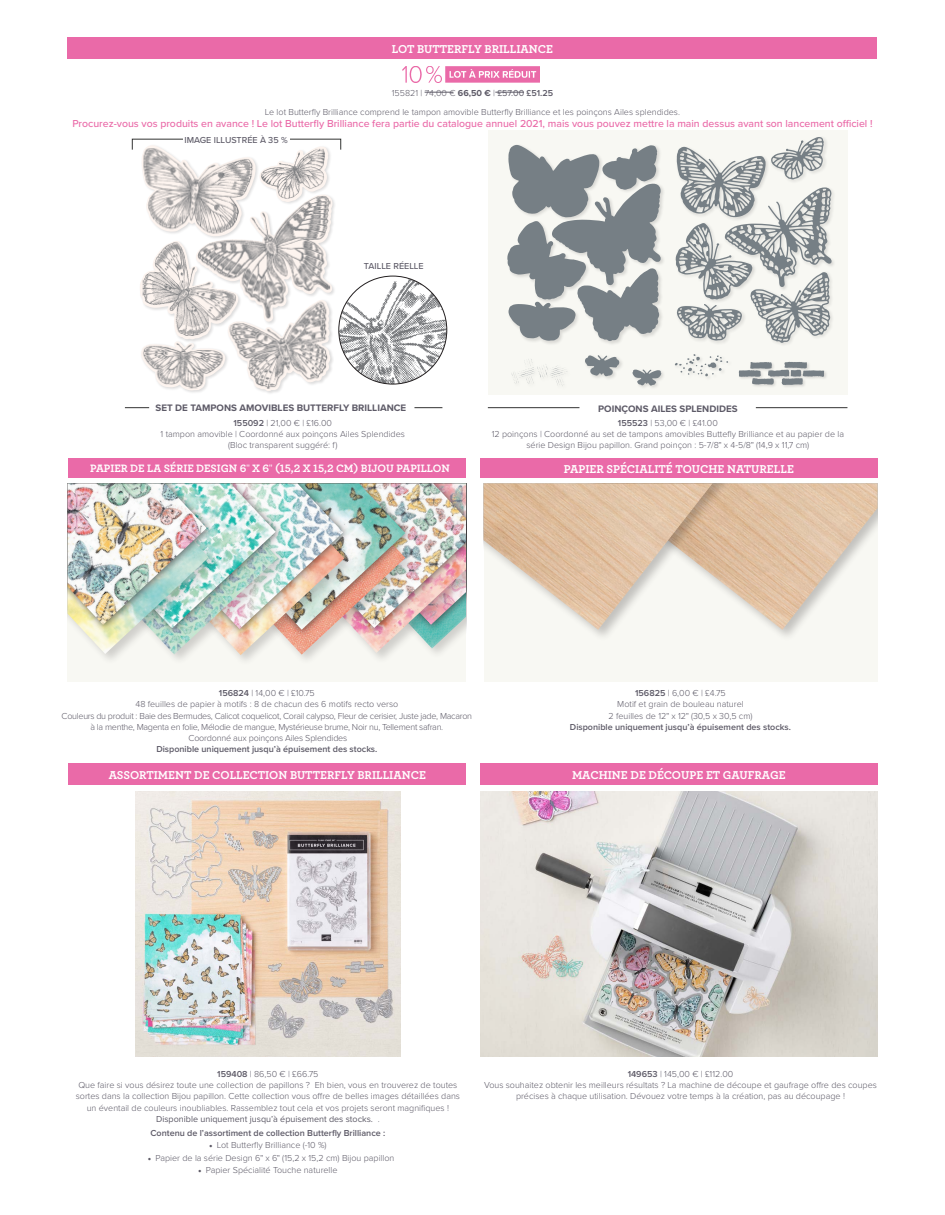
<style>
.page{position:relative;width:945px;height:1215px;background:#fff}
.page>*{position:absolute;margin:0;border:0;box-sizing:border-box;transform-origin:0 0}
.t1{font:700 12px "Archer";color:#fff}
.t2{font:700 11.25px "Archer";color:#fff}
.t3{font:500 10.5px "Proxima Nova";color:#ea6aa8}
.t4{font:700 9.75px "Proxima Nova";color:#5d5a67}
.t5{font:300 9px/11.2px "Proxima Nova";color:#5d5a67;text-align:center}
.t6{font:300 9px/11.2px "Proxima Nova";letter-spacing:-.03em;color:#5d5a67;text-align:center}
.t7{font:600 9px "Proxima Nova";color:#5d5a67}
.t8{font:9px "Proxima Nova";color:#5d5a67}
.t9{font:300 9px "Proxima Nova";letter-spacing:-.02em;color:#5d5a67}
.t10{font:500 9px "Proxima Nova";color:#5d5a67}
.s1{font-weight:700}
.s2{font-weight:400}
.s3{font-weight:600}
.s4{font-family:"Archer";font-weight:400}
.s5{font-weight:300}
.s6{font-family:"Minion Pro";font-weight:400}
</style>
<div class="page">
<img style="left:135px;top:792px;width:266px;height:265px">
<div style="left:488px;top:130px;width:360px;height:264px;background:#f8f8f3"></div>
<div style="left:68px;top:483px;width:398px;height:199px;background:#f8f8f3"></div>
<img style="left:418px;top:636px;width:40px;height:17px">
<img style="left:417px;top:483px;width:49px;height:145px">
<div style="left:203px;top:483px;width:214px;height:183px;background:#231f20;opacity:.19"></div>
<img style="left:356px;top:637px;width:49px;height:18px">
<div style="left:199px;top:483px;width:214px;height:154px;background:#231f20;opacity:.63"></div>
<img style="left:356px;top:483px;width:49px;height:147px">
<div style="left:142px;top:483px;width:214px;height:184px;background:#231f20;opacity:.19"></div>
<img style="left:289px;top:637px;width:55px;height:18px">
<div style="left:137px;top:483px;width:214px;height:154px;background:#231f20;opacity:.63"></div>
<img style="left:289px;top:483px;width:54px;height:146px">
<div style="left:76px;top:483px;width:213px;height:183px;background:#231f20;opacity:.19"></div>
<img style="left:220px;top:636px;width:58px;height:18px">
<div style="left:70px;top:483px;width:213px;height:153px;background:#231f20;opacity:.63"></div>
<img style="left:220px;top:483px;width:56px;height:145px">
<div style="left:68px;top:483px;width:152px;height:182px;background:#231f20;opacity:.19"></div>
<img style="left:68px;top:633px;width:141px;height:21px">
<div style="left:68px;top:483px;width:146px;height:150px;background:#231f20;opacity:.63"></div>
<img style="left:68px;top:483px;width:139px;height:142px">
<div style="left:484px;top:483px;width:394px;height:199px;background:#f8f8f3"></div>
<div style="left:573px;top:483px;width:305px;height:159px;background:#231f20;opacity:.25"></div>
<img style="left:772px;top:483px;width:106px;height:147px">
<div style="left:484px;top:483px;width:288px;height:159px;background:#231f20;opacity:.25"></div>
<img style="left:484px;top:483px;width:229px;height:147px">
<div style="left:68px;top:37px;width:809px;height:21px;background:#ea6aa8"></div>
<div style="left:69px;top:458px;width:397px;height:20px;background:#ea6aa8"></div>
<div style="left:69px;top:763px;width:397px;height:22px;background:#ea6aa8"></div>
<div style="left:480px;top:458px;width:397px;height:20px;background:#ea6aa8"></div>
<div style="left:480px;top:763px;width:397px;height:22px;background:#ea6aa8"></div>
<div style="left:139px;top:144px;width:197px;height:199px;background:#231f20;opacity:.15"></div>
<div style="left:227px;top:299px;width:107px;height:96px;background:#231f20;opacity:.15"></div>
<div style="left:140px;top:340px;width:89px;height:54px;background:#231f20;opacity:.15"></div>
<svg style="left:140px;top:145px;width:192px;height:246px"></svg>
<img style="left:142px;top:148px;width:189px;height:241px">
<svg style="left:335px;top:272px;width:115px;height:116px"></svg>
<img style="left:339px;top:276px;width:108px;height:108px;border-radius:54px">
<div style="left:506px;top:144px;width:159px;height:202px;background:#231f20;opacity:.15"></div>
<svg style="left:507px;top:145px;width:154px;height:196px"></svg>
<svg style="left:675px;top:354px;width:53px;height:22px"></svg>
<svg style="left:511px;top:359px;width:56px;height:27px"></svg>
<div style="left:631px;top:368px;width:34px;height:22px;background:#231f20;opacity:.15"></div>
<svg style="left:632px;top:369px;width:29px;height:17px"></svg>
<div style="left:584px;top:354px;width:40px;height:27px;background:#231f20;opacity:.15"></div>
<svg style="left:584px;top:355px;width:36px;height:22px"></svg>
<svg style="left:676px;top:137px;width:156px;height:206px"></svg>
<svg style="left:414px;top:407px;width:28px;height:1px"></svg>
<hr style="left:488px;top:407px;width:91px;height:1px;background:#333">
<hr style="left:756px;top:407px;width:91px;height:1px;background:#333">
<svg style="left:125px;top:407px;width:24px;height:1px"></svg>
<svg style="left:425px;top:92px;width:28px;height:1px"></svg>
<img style="left:480px;top:792px;width:397px;height:265px">
<div style="left:738px;top:361px;width:90px;height:28px;background:#231f20;opacity:.15"></div>
<svg style="left:739px;top:362px;width:85px;height:23px"></svg>
<img style="left:402px;top:66px;width:138px;height:16px">
<svg style="left:495px;top:92px;width:29px;height:1px"></svg>
<p class="t1" style="left:392px;top:39px;width:163px">LOT BUTTERFLY BRILLIANCE</p>
<p class="t5" style="left:392px;top:87px;width:163px">155821 | 74,00 € <span class="s1">66,50 €</span> | <span class="s2">£57.00</span> <span class="s3">£51.25</span></p>
<p class="t5" style="left:265px;top:106px;width:417px">Le lot Butterfly Brilliance comprend le tampon amovible Butterfly Brilliance et les poinçons Ailes splendides.</p>
<p class="t3" style="left:72px;top:115px;width:802px">Procurez-vous vos produits en avance ! Le lot Butterfly Brilliance fera partie du catalogue annuel 2021, mais vous pouvez mettre la main dessus avant son lancement officiel !</p>
<p class="t10" style="left:185px;top:133px;width:105px">IMAGE ILLUSTRÉE À 35 %</p>
<p class="t10" style="left:364px;top:259px;width:61px">TAILLE RÉELLE</p>
<p class="t4" style="left:156px;top:401px;width:252px">SET DE TAMPONS AMOVIBLES BUTTERFLY BRILLIANCE</p>
<p class="t4" style="left:598px;top:401px;width:141px">POINÇONS AILES SPLENDIDES</p>
<p class="t5" style="left:234px;top:417px;width:100px"><span class="s3">155092</span> | 21,00 € | £16.00</p>
<p class="t5" style="left:161px;top:428px;width:246px">1 tampon amovible | Coordonné aux poinçons Ailes Splendides</p>
<p class="t5" style="left:228px;top:439px;width:111px">(Bloc transparent suggéré: f)</p>
<p class="t5" style="left:618px;top:417px;width:101px"><span class="s3">155523</span> | 53,00 € | £41.00</p>
<p class="t5" style="left:492px;top:428px;width:354px">12 poinçons | Coordonné au set de tampons amovibles Buttefly Brilliance et au papier de la série Design Bijou papillon. Grand poinçon : 5-7/8<span class="s4">"</span> x 4-5/8<span class="s4">"</span> (14,9 x 11,7 cm)</p>
<p class="t2" style="left:90px;top:459px;width:361px">PAPIER DE LA SÉRIE DESIGN 6<span class="s2">"</span> X 6<span class="s2">"</span> (15,2 X 15,2 CM) BIJOU PAPILLON</p>
<p class="t1" style="left:564px;top:459px;width:232px">PAPIER SPÉCIALITÉ TOUCHE NATURELLE</p>
<p class="t5" style="left:219px;top:687px;width:97px"><span class="s3">156824</span> | 14,00 € | £10.75</p>
<p class="t5" style="left:136px;top:698px;width:264px">48 feuilles de papier à motifs : 8 de chacun des 6 motifs recto verso</p>
<p class="t6" style="left:62px;top:710px;width:412px">Couleurs du produit : Baie des Bermudes, Calicot coquelicot, Corail calypso, Fleur de cerisier, Juste jade, Macaron à la menthe, Magenta en folie, Mélodie de mangue, Mystérieuse brume, Noir nu, Tellement safran.</p>
<p class="t9" style="left:189px;top:731px;width:160px">Coordonné aux poinçons Ailes Splendides</p>
<p class="t7" style="left:156px;top:743px;width:223px">Disponible uniquement jusqu’à épuisement des stocks.</p>
<p class="t5" style="left:635px;top:687px;width:92px"><span class="s3">156825</span> | 6,00 € | £4.75</p>
<p class="t5" style="left:617px;top:698px;width:128px">Motif et grain de bouleau naturel</p>
<p class="t5" style="left:609px;top:710px;width:145px">2 feuilles de 12<span class="s4">"</span> x 12<span class="s4">"</span> (30,5 x 30,5 cm)</p>
<p class="t7" style="left:570px;top:720px;width:223px">Disponible uniquement jusqu’à épuisement des stocks.</p>
<p class="t1" style="left:109px;top:766px;width:319px">ASSORTIMENT DE COLLECTION BUTTERFLY BRILLIANCE</p>
<p class="t1" style="left:572px;top:766px;width:215px">MACHINE DE DÉCOUPE ET GAUFRAGE</p>
<p class="t5" style="left:217px;top:1068px;width:103px"><span class="s3">159408</span> | 86,50 € | £66.75</p>
<p class="t5" style="left:76px;top:1079px;width:386px">Que faire si vous désirez toute une collection de papillons ? Eh bien, vous en trouverez de toutes sortes dans la collection Bijou papillon. Cette collection vous offre de belles images détaillées dans un éventail de couleurs inoubliables. Rassemblez tout cela et vos projets seront magnifiques !</p>
<p class="t8" style="left:156px;top:1112px;width:225px">Disponible uniquement jusqu’à épuisement des stocks. <span class="s5">.</span></p>
<p class="t7" style="left:150px;top:1126px;width:236px">Contenu de l’assortiment de collection Butterfly Brilliance :</p>
<p class="t5" style="left:209px;top:1139px;width:119px"><span class="s6">•</span> Lot Butterfly Brilliance (-10 %)</p>
<p class="t5" style="left:148px;top:1151px;width:248px"><span class="s6">•</span> Papier de la série Design 6<span class="s4">"</span> x 6<span class="s4">"</span> (15,2 x 15,2 cm) Bijou papillon</p>
<p class="t5" style="left:198px;top:1164px;width:141px"><span class="s6">•</span> Papier Spécialité Touche naturelle</p>
<p class="t5" style="left:628px;top:1068px;width:107px"><span class="s3">149653</span> | 145,00 € | £112.00</p>
<p class="t5" style="left:484px;top:1079px;width:394px">Vous souhaitez obtenir les meilleurs résultats ? La machine de découpe et gaufrage offre des coupes précises à chaque utilisation. Dévouez votre temps à la création, pas au découpage !</p>
</div>
